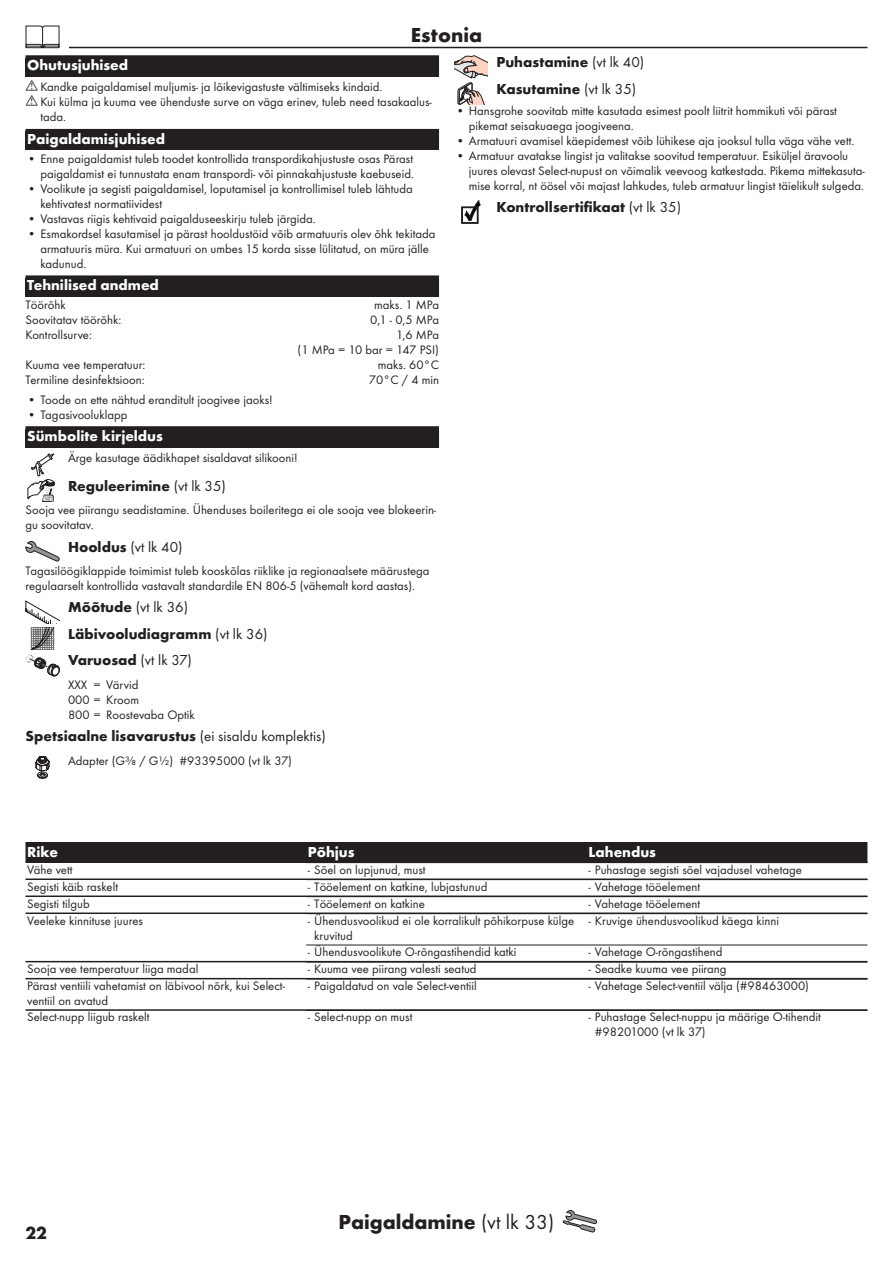
<style>
.page{position:relative;width:893px;height:1263px;background:#fff}
.page>*{position:absolute;margin:0;border:0;box-sizing:border-box;transform-origin:0 0}
.Montage_mit_Symbol_E{font:700 21px "Futura TOT";color:#231f20}
.Sprache_Rahmenwechse{font:700 21px "Futura TOT";color:#231f20}
.t1{font:700 18px "Futura TOT";color:#231f20}
.Ueberschrift_Grafik{font:700 15px "Futura TOT";color:#231f20}
.Ueberschrift_ET{font:700 15px "Futura TOT";color:#fff}
.Ueberschrift_nach_Gr{font:700 15px "Futura TOT";color:#231f20}
.Ueberschrift_Grafik-2{font:15px "Futura TOT Boo";color:#231f20}
.Tabelle_Kopf_ET{font:700 15px "Futura TOT";color:#fff}
.Ueberschrift___ET{font:700 15px "Futura TOT";color:#fff}
.Normaltext_nach_Graf{font:12.75px/15px "Futura TOT Boo";color:#231f20}
.Tabelle_Spalte_A4_ET{font:12.75px/15px "Futura TOT Boo";color:#231f20}
.Techn__Daten_ET{font:12.75px/15px "Futura TOT Boo";color:#231f20;text-align:right}
.Normaltext_Grafik_ET{font:12.75px "Futura TOT Boo";color:#231f20}
.Farbe_ET{font:12.75px/15px "Futura TOT Boo";color:#231f20}
.s1{font-family:"Futura TOT Boo";font-weight:400}
.s2{font-family:"Futura TOT";font-weight:700}
</style>
<div class="page">
<hr style="left:26px;top:47px;width:841px;height:1px;background:#231f20">
<div style="left:17px;top:26px;width:51px;height:25px;background:#fff"></div>
<svg style="left:26px;top:26px;width:34px;height:22px"></svg>
<svg style="left:563px;top:1210px;width:34px;height:22px"></svg>
<div style="left:26px;top:55px;width:413px;height:21px;background:#231f20"></div>
<div style="left:26px;top:129px;width:413px;height:21px;background:#231f20"></div>
<div style="left:26px;top:278px;width:413px;height:19px;background:#231f20"></div>
<div style="left:26px;top:275px;width:413px;height:21px;background:#231f20"></div>
<div style="left:26px;top:426px;width:413px;height:21px;background:#231f20"></div>
<svg style="left:27px;top:454px;width:28px;height:48px"></svg>
<svg style="left:26px;top:541px;width:34px;height:20px"></svg>
<svg style="left:26px;top:601px;width:34px;height:75px"></svg>
<svg style="left:35px;top:756px;width:15px;height:23px"></svg>
<svg style="left:454px;top:56px;width:34px;height:49px"></svg>
<svg style="left:462px;top:201px;width:18px;height:22px"></svg>
<div style="left:26px;top:842px;width:841px;height:19px;background:#231f20"></div>
<hr style="left:26px;top:861px;width:841px;height:2px;background:#231f20">
<hr style="left:26px;top:878px;width:841px;height:2px;background:#231f20">
<hr style="left:26px;top:895px;width:841px;height:2px;background:#231f20">
<hr style="left:26px;top:912px;width:841px;height:2px;background:#231f20">
<hr style="left:306px;top:945px;width:281px;height:1px;background:#231f20">
<hr style="left:587px;top:945px;width:280px;height:1px;background:#231f20">
<hr style="left:26px;top:961px;width:841px;height:1px;background:#231f20">
<hr style="left:306px;top:962px;width:281px;height:1px;background:#231f20">
<hr style="left:587px;top:962px;width:280px;height:1px;background:#231f20">
<hr style="left:26px;top:978px;width:841px;height:1px;background:#231f20">
<hr style="left:306px;top:979px;width:281px;height:1px;background:#231f20">
<hr style="left:587px;top:979px;width:280px;height:1px;background:#231f20">
<hr style="left:26px;top:1009px;width:841px;height:2px;background:#231f20">
<p class="Sprache_Rahmenwechse" style="left:411px;top:22px;width:73px">Estonia</p>
<p class="Ueberschrift___ET" style="left:27px;top:56px;width:102px">Ohutusjuhised</p>
<p class="Normaltext_nach_Graf" style="left:40px;top:79px;width:343px">Kandke paigaldamisel muljumis- ja lõikevigastuste vältimiseks kindaid.</p>
<p class="Normaltext_nach_Graf" style="left:40px;top:94px;width:393px">Kui külma ja kuuma vee ühenduste surve on väga erinev, tuleb need tasakaalus&shy;tada.</p>
<p class="Ueberschrift_ET" style="left:27px;top:129px;width:139px">Paigaldamisjuhised</p>
<p class="Normaltext_nach_Graf" style="left:28px;top:151px;width:388px;text-align:right">• Enne paigaldamist tuleb toodet kontrollida transpordikahjustuste osas Pärast paigaldamist ei tunnustata enam transpordi- või pinnakahjustuste kaebuseid.</p>
<p class="Normaltext_nach_Graf" style="left:40px;top:181px;width:374px;text-indent:-13px">• Voolikute ja segisti paigaldamisel, loputamisel ja kontrollimisel tuleb lähtuda kehtivatest normatiividest</p>
<p class="Normaltext_nach_Graf" style="left:28px;top:211px;width:289px">• Vastavas riigis kehtivaid paigalduseeskirju tuleb järgida.</p>
<p class="Normaltext_nach_Graf" style="left:40px;top:226px;width:397px;text-indent:-13px">• Esmakordsel kasutamisel ja pärast hooldustöid võib armatuuris olev õhk tekitada armatuuris müra. Kui armatuuri on umbes 15 korda sisse lülitatud, on müra jälle kadunud.</p>
<p class="Ueberschrift_ET" style="left:27px;top:276px;width:133px">Tehnilised andmed</p>
<p class="Techn__Daten_ET" style="left:26px;top:297px;width:42px">Töörõhk</p>
<p class="Techn__Daten_ET" style="left:374px;top:297px;width:66px">maks. 1 MPa</p>
<p class="Techn__Daten_ET" style="left:26px;top:312px;width:97px">Soovitatav töörõhk:</p>
<p class="Techn__Daten_ET" style="left:370px;top:312px;width:70px">0,1 - 0,5 MPa</p>
<p class="Techn__Daten_ET" style="left:26px;top:327px;width:68px">Kontrollsurve:</p>
<p class="Techn__Daten_ET" style="left:298px;top:327px;width:143px">1,6 MPa<br>(1 MPa = 10 bar = 147 PSI)</p>
<p class="Techn__Daten_ET" style="left:26px;top:357px;width:121px">Kuuma vee temperatuur:</p>
<p class="Techn__Daten_ET" style="left:378px;top:357px;width:63px">maks. 60°C</p>
<p class="Techn__Daten_ET" style="left:26px;top:372px;width:121px">Termiline desinfektsioon:</p>
<p class="Techn__Daten_ET" style="left:369px;top:372px;width:72px">70°C / 4 min</p>
<p class="Normaltext_nach_Graf" style="left:28px;top:392px;width:247px">• Toode on ette nähtud eranditult joogivee jaoks!</p>
<p class="Normaltext_nach_Graf" style="left:28px;top:407px;width:101px">• Tagasivooluklapp</p>
<p class="Ueberschrift_ET" style="left:27px;top:426px;width:137px">Sümbolite kirjeldus</p>
<p class="Normaltext_Grafik_ET" style="left:68px;top:450px;width:231px">Ärge kasutage äädikhapet sisaldavat silikooni!</p>
<p class="Ueberschrift_Grafik" style="left:68px;top:476px;width:160px">Reguleerimine <span class="s1">(vt lk 35)</span></p>
<p class="Normaltext_nach_Graf" style="left:26px;top:502px;width:412px">Sooja vee piirangu seadistamine. Ühenduses boileritega ei ole sooja vee blokeerin&shy;gu soovitatav.</p>
<p class="Ueberschrift_Grafik-2" style="left:68px;top:538px;width:116px"><span class="s2">Hooldus</span> (vt lk 40)</p>
<p class="Normaltext_nach_Graf" style="left:26px;top:563px;width:406px">Tagasilöögiklappide toimimist tuleb kooskõlas riiklike ja regionaalsete määrustega regulaarselt kontrollida vastavalt standardile EN 806-5 (vähemalt kord aastas).</p>
<p class="Ueberschrift_Grafik-2" style="left:68px;top:598px;width:122px"><span class="s2">Mõõtude</span> (vt lk 36)</p>
<p class="Ueberschrift_Grafik" style="left:68px;top:625px;width:201px">Läbivooludiagramm <span class="s1">(vt lk 36)</span></p>
<p class="Ueberschrift_Grafik" style="left:68px;top:651px;width:126px">Varuosad <span class="s1">(vt lk 37)</span></p>
<p class="Farbe_ET" style="left:68px;top:677px;width:128px">XXX = Värvid<br>000 = Kroom<br>800 = Roostevaba Optik</p>
<p class="Ueberschrift_nach_Gr" style="left:26px;top:727px;width:302px">Spetsiaalne lisavarustus <span class="s1">(ei sisaldu komplektis)</span></p>
<p class="Normaltext_Grafik_ET" style="left:68px;top:753px;width:225px">Adapter (G⅜ / G½) #93395000 (vt lk 37)</p>
<p class="Ueberschrift_Grafik" style="left:496px;top:53px;width:149px">Puhastamine <span class="s1">(vt lk 40)</span></p>
<p class="Ueberschrift_Grafik" style="left:496px;top:79px;width:141px">Kasutamine <span class="s1">(vt lk 35)</span></p>
<p class="Normaltext_nach_Graf" style="left:469px;top:103px;width:370px;text-indent:-13px">• Hansgrohe soovitab mitte kasutada esimest poolt liitrit hommikuti või pärast pikemat seisakuaega joogiveena.</p>
<p class="Normaltext_nach_Graf" style="left:456px;top:133px;width:400px">• Armatuuri avamisel käepidemest võib lühikese aja jooksul tulla väga vähe vett.</p>
<p class="Normaltext_nach_Graf" style="left:469px;top:148px;width:398px;text-indent:-13px">• Armatuur avatakse lingist ja valitakse soovitud temperatuur. Esiküljel äravoolu juures olevast Select-nupust on võimalik veevoog katkestada. Pikema mittekasuta&shy;mise korral, nt öösel või majast lahkudes, tuleb armatuur lingist täielikult sulgeda.</p>
<p class="Ueberschrift_Grafik" style="left:496px;top:198px;width:186px">Kontrollsertifikaat <span class="s1">(vt lk 35)</span></p>
<p class="Tabelle_Kopf_ET" style="left:27px;top:843px;width:32px">Rike</p>
<p class="Tabelle_Kopf_ET" style="left:308px;top:843px;width:48px">Põhjus</p>
<p class="Tabelle_Kopf_ET" style="left:588px;top:843px;width:69px">Lahendus</p>
<p class="Tabelle_Spalte_A4_ET" style="left:27px;top:862px;width:47px">Vähe vett</p>
<p class="Normaltext_nach_Graf" style="left:308px;top:862px;width:119px">- Sõel on lupjunud, must</p>
<p class="Normaltext_nach_Graf" style="left:588px;top:862px;width:215px">- Puhastage segisti sõel vajadusel vahetage</p>
<p class="Tabelle_Spalte_A4_ET" style="left:27px;top:879px;width:92px">Segisti käib raskelt</p>
<p class="Normaltext_nach_Graf" style="left:308px;top:879px;width:181px">- Tööelement on katkine, lubjastunud</p>
<p class="Normaltext_nach_Graf" style="left:588px;top:879px;width:113px">- Vahetage tööelement</p>
<p class="Tabelle_Spalte_A4_ET" style="left:27px;top:896px;width:64px">Segisti tilgub</p>
<p class="Normaltext_nach_Graf" style="left:308px;top:896px;width:119px">- Tööelement on katkine</p>
<p class="Normaltext_nach_Graf" style="left:588px;top:896px;width:113px">- Vahetage tööelement</p>
<p class="Tabelle_Spalte_A4_ET" style="left:27px;top:913px;width:117px">Veeleke kinnituse juures</p>
<p class="Normaltext_nach_Graf" style="left:314px;top:913px;width:262px;text-indent:-6px">- Ühendusvoolikud ei ole korralikult põhikorpuse külge kruvitud</p>
<p class="Normaltext_nach_Graf" style="left:588px;top:913px;width:192px">- Kruvige ühendusvoolikud käega kinni</p>
<p class="Normaltext_nach_Graf" style="left:308px;top:944px;width:210px">- Ühendusvoolikute O-rõngastihendid katki</p>
<p class="Normaltext_nach_Graf" style="left:588px;top:944px;width:136px">- Vahetage O-rõngastihend</p>
<p class="Tabelle_Spalte_A4_ET" style="left:27px;top:961px;width:173px">Sooja vee temperatuur liiga madal</p>
<p class="Normaltext_nach_Graf" style="left:308px;top:961px;width:170px">- Kuuma vee piirang valesti seatud</p>
<p class="Normaltext_nach_Graf" style="left:588px;top:961px;width:140px">- Seadke kuuma vee piirang</p>
<p class="Tabelle_Spalte_A4_ET" style="left:27px;top:978px;width:259px">Pärast ventiili vahetamist on läbivool nõrk, kui Select&shy;ventiil on avatud</p>
<p class="Normaltext_nach_Graf" style="left:308px;top:978px;width:170px">- Paigaldatud on vale Select-ventiil</p>
<p class="Normaltext_nach_Graf" style="left:588px;top:978px;width:222px">- Vahetage Select-ventiil välja (#98463000)</p>
<p class="Tabelle_Spalte_A4_ET" style="left:27px;top:1009px;width:124px">Select-nupp liigub raskelt</p>
<p class="Normaltext_nach_Graf" style="left:308px;top:1009px;width:106px">- Select-nupp on must</p>
<p class="Normaltext_nach_Graf" style="left:595px;top:1009px;width:227px;text-indent:-6px">- Puhastage Select-nuppu ja määrige O-tihendit #98201000 (vt lk 37)</p>
<h2 class="t1" style="left:26px;top:1222px;width:23px">22</h2>
<p class="Montage_mit_Symbol_E" style="left:339px;top:1209px;width:217px">Paigaldamine <span class="s1">(vt lk 33)</span></p>
</div>
